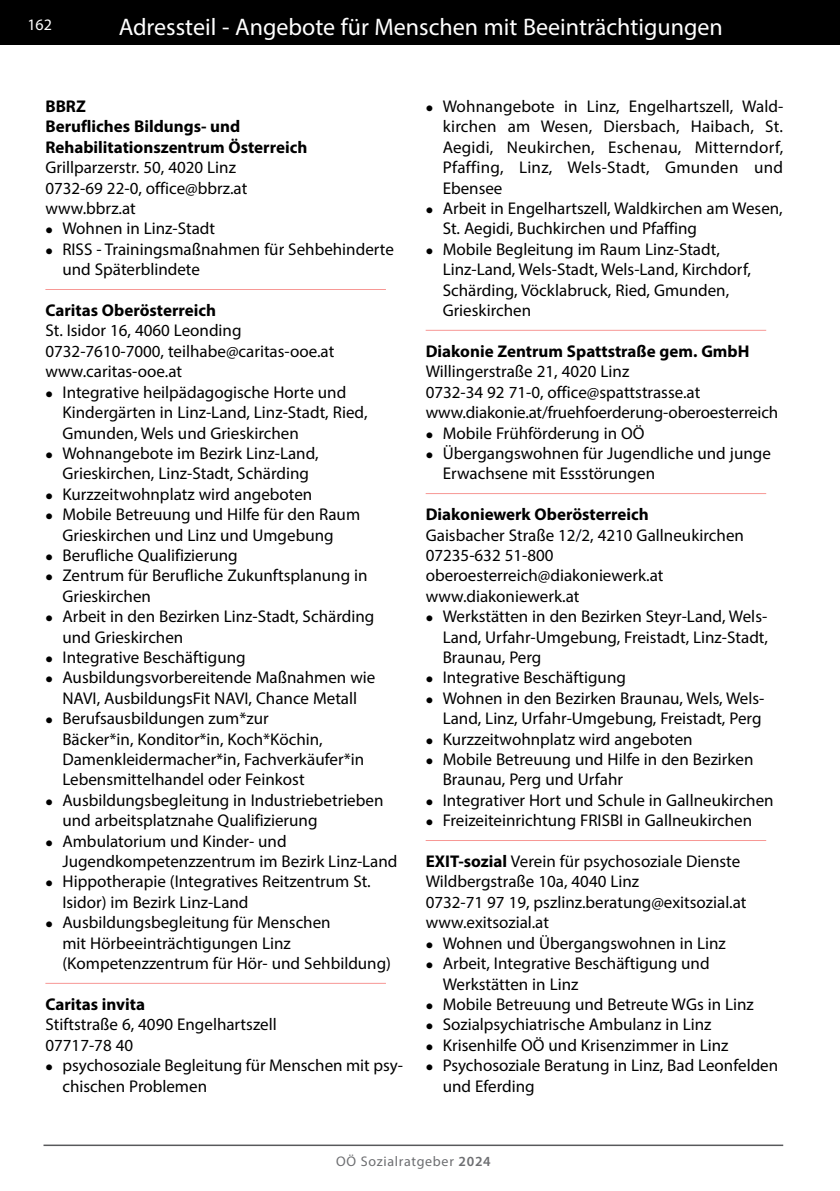
<style>
.page{position:relative;width:840px;height:1191px;background:#fff}
.page>*{position:absolute;margin:0;border:0;box-sizing:border-box;transform-origin:0 0}
.t1{font:24px "Myriad Pro";color:#fff}
.t2{font:17px/20.4px "Myriad Pro";color:#000}
.t3{font:700 17px/20.4px "Myriad Pro";color:#000}
.t4{font:16px "Myriad Pro";color:#fff}
.t5{font:14px "Myriad Pro";letter-spacing:.05em;color:#6d6e71}
.s1{font-weight:700}
.s2{font-weight:600}
</style>
<div class="page">
<hr style="left:839px;top:0;width:1px;height:45px;background:#000">
<div style="left:0;top:0;width:839px;height:45px;background:#000"></div>
<hr style="left:43px;top:1144px;width:739px;height:2px;background:#58595b">
<hr style="left:45px;top:289px;width:341px;height:1px;background:#f79895">
<hr style="left:45px;top:982px;width:341px;height:1px;background:#f79895">
<hr style="left:425px;top:330px;width:340px;height:1px;background:#f79895">
<hr style="left:425px;top:493px;width:340px;height:1px;background:#f79895">
<hr style="left:425px;top:840px;width:340px;height:1px;background:#f79895">
<p class="t4" style="left:27px;top:15px;width:26px">162</p>
<h1 class="t1" style="left:119px;top:12px;width:605px">Adressteil - Angebote für Menschen mit Beeinträchtigungen</h1>
<p class="t3" style="left:45px;top:95px;width:263px">BBRZ<br>Berufliches Bildungs- und<br>Rehabilitationszentrum Österreich</p>
<p class="t2" style="left:45px;top:157px;width:192px">Grillparzerstr. 50, 4020 Linz</p>
<p class="t2" style="left:45px;top:177px;width:203px">0732-69 22-0, office@bbrz.at</p>
<p class="t2" style="left:45px;top:198px;width:92px">www.bbrz.at</p>
<p class="t2" style="left:62px;top:218px;width:154px">Wohnen in Linz-Stadt</p>
<p class="t2" style="left:62px;top:239px;width:333px">RISS - Trainingsmaßnahmen für Sehbehinderte</p>
<p class="t2" style="left:62px;top:259px;width:139px">und Späterblindete</p>
<p class="t3" style="left:45px;top:299px;width:172px">Caritas Oberösterreich</p>
<p class="t2" style="left:45px;top:320px;width:290px">St. Isidor 16, 4060 Leonding<br>0732-7610-7000, teilhabe@caritas-ooe.at www.caritas-ooe.at</p>
<p class="t2" style="left:62px;top:381px;width:336px">Integrative heilpädagogische Horte und Kindergärten in Linz-Land, Linz-Stadt, Ried, Gmunden, Wels und Grieskirchen Wohnangebote im Bezirk Linz-Land, Grieskirchen, Linz-Stadt, Schärding Kurzzeitwohnplatz wird angeboten<br>Mobile Betreuung und Hilfe für den Raum Grieskirchen und Linz und Umgebung Berufliche Qualifizierung<br>Zentrum für Berufliche Zukunftsplanung in Grieskirchen<br>Arbeit in den Bezirken Linz-Stadt, Schärding und Grieskirchen<br>Integrative Beschäftigung Ausbildungsvorbereitende Maßnahmen wie NAVI, AusbildungsFit NAVI, Chance Metall Berufsausbildungen zum*zur<br>Bäcker*in, Konditor*in, Koch*Köchin, Damenkleidermacher*in, Fachverkäufer*in Lebensmittelhandel oder Feinkost Ausbildungsbegleitung in Industriebetrieben und arbeitsplatznahe Qualifizierung Ambulatorium und Kinder- und Jugendkompetenzzentrum im Bezirk Linz-Land Hippotherapie (Integratives Reitzentrum St.<br>Isidor) im Bezirk Linz-Land Ausbildungsbegleitung für Menschen<br>mit Hörbeeinträchtigungen Linz (Kompetenzzentrum für Hör- und Sehbildung)</p>
<p class="t3" style="left:45px;top:993px;width:101px">Caritas invita</p>
<p class="t2" style="left:45px;top:1014px;width:233px">Stiftstraße 6, 4090 Engelhartszell<br>07717-78 40</p>
<p class="t2" style="left:62px;top:1055px;width:342px">psychosoziale Begleitung für Menschen mit psy&shy;chischen Problemen</p>
<p class="t2" style="left:442px;top:96px;width:342px">Wohnangebote in Linz, Engelhartszell, Wald&shy;kirchen am Wesen, Diersbach, Haibach, St.<br>Aegidi, Neukirchen, Eschenau, Mitterndorf, Pfaffing, Linz, Wels-Stadt, Gmunden und Ebensee<br>Arbeit in Engelhartszell, Waldkirchen am Wesen, St. Aegidi, Buchkirchen und Pfaffing<br>Mobile Begleitung im Raum Linz-Stadt, Linz-Land, Wels-Stadt, Wels-Land, Kirchdorf, Schärding, Vöcklabruck, Ried, Gmunden, Grieskirchen</p>
<p class="t3" style="left:425px;top:340px;width:325px">Diakonie Zentrum Spattstraße gem. GmbH</p>
<p class="t2" style="left:425px;top:361px;width:205px">Willingerstraße 21, 4020 Linz</p>
<p class="t2" style="left:425px;top:381px;width:276px">0732-34 92 71-0, office@spattstrasse.at</p>
<p class="t2" style="left:425px;top:402px;width:354px">www.diakonie.at/fruehfoerderung-oberoesterreich</p>
<p class="t2" style="left:442px;top:422px;width:203px">Mobile Frühförderung in OÖ</p>
<p class="t2" style="left:442px;top:443px;width:329px">Übergangswohnen für Jugendliche und junge</p>
<p class="t2" style="left:442px;top:463px;width:214px">Erwachsene mit Essstörungen</p>
<p class="t3" style="left:425px;top:503px;width:224px">Diakoniewerk Oberösterreich</p>
<p class="t2" style="left:425px;top:524px;width:320px">Gaisbacher Straße 12/2, 4210 Gallneukirchen<br>07235-632 51-800 oberoesterreich@diakoniewerk.at www.diakoniewerk.at</p>
<p class="t2" style="left:442px;top:606px;width:332px">Werkstätten in den Bezirken Steyr-Land, Wels-Land, Urfahr-Umgebung, Freistadt, Linz-Stadt, Braunau, Perg<br>Integrative Beschäftigung<br>Wohnen in den Bezirken Braunau, Wels, Wels-Land, Linz, Urfahr-Umgebung, Freistadt, Perg Kurzzeitwohnplatz wird angeboten<br>Mobile Betreuung und Hilfe in den Bezirken Braunau, Perg und Urfahr<br>Integrativer Hort und Schule in Gallneukirchen Freizeiteinrichtung FRISBI in Gallneukirchen</p>
<p class="t2" style="left:425px;top:851px;width:322px"><span class="s1">EXIT-sozial</span> Verein für psychosoziale Dienste Wildbergstraße 10a, 4040 Linz<br>0732-71 97 19, pszlinz.beratung@exitsozial.at www.exitsozial.at</p>
<p class="t2" style="left:442px;top:932px;width:337px">Wohnen und Übergangswohnen in Linz<br>Arbeit, Integrative Beschäftigung und Werkstätten in Linz<br>Mobile Betreuung und Betreute WGs in Linz Sozialpsychiatrische Ambulanz in Linz Krisenhilfe OÖ und Krisenzimmer in Linz Psychosoziale Beratung in Linz, Bad Leonfelden und Eferding</p>
<p class="t5" style="left:336px;top:1152px;width:156px">OÖ Sozialratgeber <span class="s2">2024</span></p>
</div>
